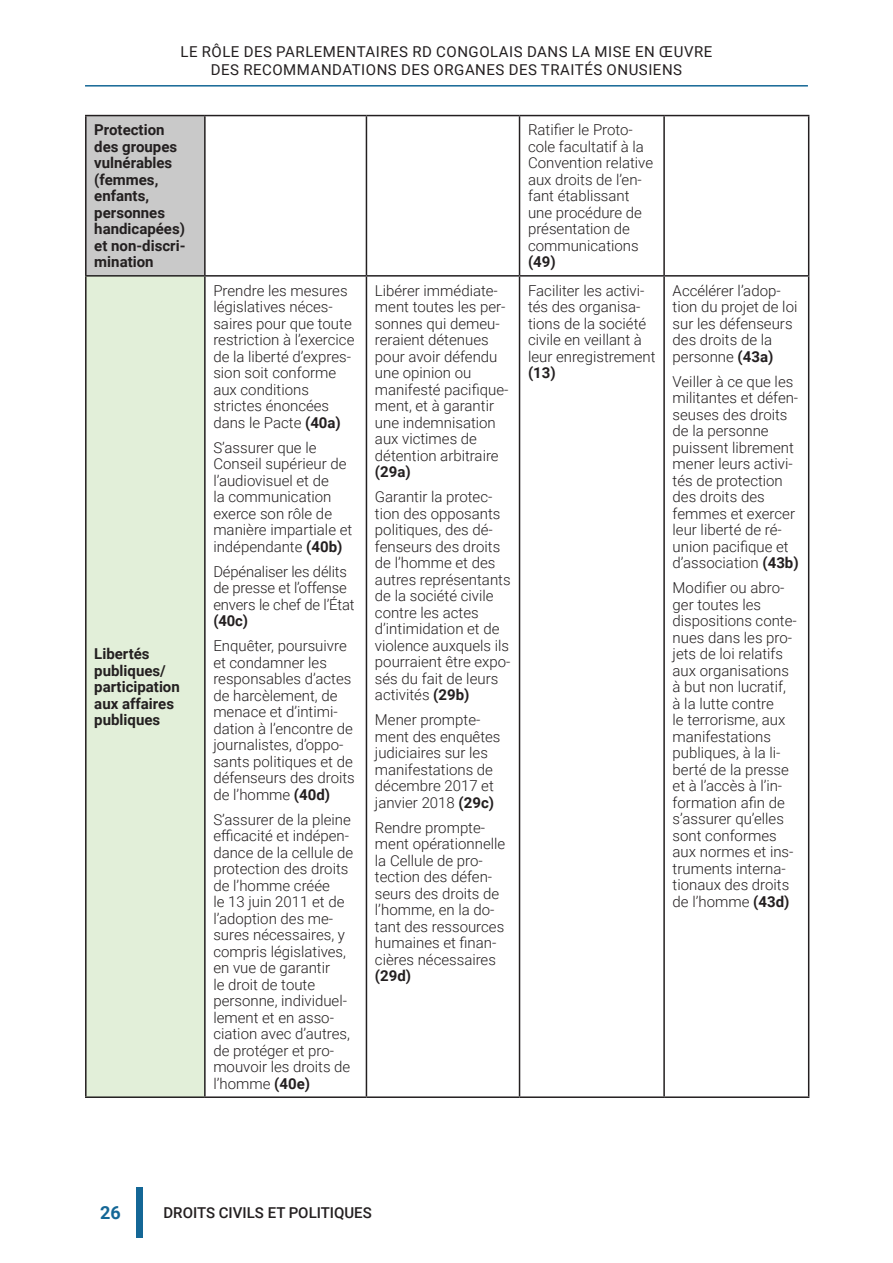
<style>
.page{position:relative;width:893px;height:1263px;background:#fff}
.page>*{position:absolute;margin:0;border:0;box-sizing:border-box;transform-origin:0 0}
.t1{font:700 18px "Roboto";color:#146796}
.List_Paragraph{font:300 15px/16.5px "Roboto";color:#231f20}
.Default{font:300 15px/16.5px "Roboto";color:#231f20}
.t2{font:700 15px/16.5px "Roboto";color:#231f20}
.t3{font:15px/18px "Roboto";letter-spacing:.035em;color:#231f20;text-align:center}
.t4{font:500 15px "Roboto";color:#231f20}
.s1{font-weight:700}
</style>
<div class="page">
<hr style="left:85px;top:85px;width:723px;height:2px;background:#146796">
<div style="left:136px;top:1187px;width:6px;height:50px;background:#146796"></div>
<div style="left:86px;top:116px;width:119px;height:160px;background:#c9c9c9"></div>
<div style="left:86px;top:276px;width:119px;height:821px;background:#e2efd9"></div>
<hr style="left:85px;top:115px;width:120px;height:1px;background:#231f20">
<hr style="left:85px;top:116px;width:2px;height:159px;background:#231f20">
<hr style="left:205px;top:115px;width:161px;height:1px;background:#231f20">
<hr style="left:204px;top:116px;width:2px;height:159px;background:#231f20">
<hr style="left:366px;top:115px;width:153px;height:1px;background:#231f20">
<hr style="left:366px;top:116px;width:1px;height:159px;background:#231f20">
<hr style="left:519px;top:115px;width:145px;height:1px;background:#231f20">
<hr style="left:519px;top:116px;width:1px;height:159px;background:#231f20">
<hr style="left:664px;top:115px;width:145px;height:1px;background:#231f20">
<hr style="left:663px;top:116px;width:2px;height:159px;background:#231f20">
<hr style="left:808px;top:116px;width:1px;height:159px;background:#231f20">
<hr style="left:205px;top:275px;width:161px;height:2px;background:#231f20">
<hr style="left:366px;top:275px;width:153px;height:2px;background:#231f20">
<hr style="left:366px;top:277px;width:1px;height:819px;background:#231f20">
<hr style="left:519px;top:275px;width:145px;height:2px;background:#231f20">
<hr style="left:519px;top:277px;width:1px;height:819px;background:#231f20">
<hr style="left:664px;top:275px;width:145px;height:2px;background:#231f20">
<hr style="left:663px;top:277px;width:2px;height:819px;background:#231f20">
<hr style="left:808px;top:277px;width:1px;height:819px;background:#231f20">
<hr style="left:205px;top:1096px;width:161px;height:2px;background:#231f20">
<hr style="left:366px;top:1096px;width:153px;height:2px;background:#231f20">
<hr style="left:519px;top:1096px;width:145px;height:2px;background:#231f20">
<hr style="left:664px;top:1096px;width:145px;height:2px;background:#231f20">
<hr style="left:85px;top:277px;width:2px;height:819px;background:#231f20">
<hr style="left:85px;top:275px;width:120px;height:2px;background:#231f20">
<hr style="left:204px;top:277px;width:2px;height:819px;background:#231f20">
<hr style="left:85px;top:1096px;width:120px;height:2px;background:#231f20">
<p class="t3" style="left:180px;top:42px;width:534px">LE RÔLE DES PARLEMENTAIRES RD CONGOLAIS DANS LA MISE EN ŒUVRE<br>DES RECOMMANDATIONS DES ORGANES DES TRAITÉS ONUSIENS</p>
<p class="t2" style="left:94px;top:121px;width:93px">Protection des groupes vulnérables (femmes, enfants, personnes handicapées) et non-discri&shy;mination</p>
<p class="Default" style="left:528px;top:121px;width:127px">Ratifier le Proto&shy;cole facultatif à la<br>Convention relative aux droits de l’en&shy;fant établissant une procédure de présentation de communications <span class="s1">(49)</span></p>
<p class="t2" style="left:94px;top:645px;width:87px">Libertés publiques/ participation aux affaires publiques</p>
<p class="List_Paragraph" style="left:213px;top:281px;width:143px">Prendre les mesures législatives néces&shy;saires pour que toute restriction à l’exercice de la liberté d’expres&shy;sion soit conforme aux conditions strictes énoncées dans le Pacte <span class="s1">(40a)</span></p>
<p class="List_Paragraph" style="left:213px;top:438px;width:140px">S’assurer que le<br>Conseil supérieur de l’audiovisuel et de<br>la communication exerce son rôle de manière impartiale et indépendante <span class="s1">(40b)</span></p>
<p class="List_Paragraph" style="left:213px;top:562px;width:143px">Dépénaliser les délits de presse et l’offense envers le chef de l’État <span class="s1">(40c)</span></p>
<p class="List_Paragraph" style="left:213px;top:637px;width:143px">Enquêter, poursuivre et condamner les responsables d’actes de harcèlement, de menace et d’intimi&shy;dation à l’encontre de journalistes, d’oppo&shy;sants politiques et de défenseurs des droits de l’homme <span class="s1">(40d)</span></p>
<p class="List_Paragraph" style="left:213px;top:810px;width:141px">S’assurer de la pleine efficacité et indépen&shy;dance de la cellule de protection des droits de l’homme créée<br>le 13 juin 2011 et de l’adoption des me&shy;sures nécessaires, y compris législatives, en vue de garantir<br>le droit de toute personne, individuel&shy;lement et en asso&shy;ciation avec d’autres, de protéger et pro&shy;mouvoir les droits de l’homme <span class="s1">(40e)</span></p>
<p class="List_Paragraph" style="left:375px;top:281px;width:135px">Libérer immédiate&shy;ment toutes les per&shy;sonnes qui demeu&shy;reraient détenues pour avoir défendu une opinion ou manifesté pacifique&shy;ment, et à garantir une indemnisation aux victimes de détention arbitraire <span class="s1">(29a)</span></p>
<p class="List_Paragraph" style="left:375px;top:488px;width:137px">Garantir la protec&shy;tion des opposants politiques, des dé&shy;fenseurs des droits de l’homme et des autres représentants de la société civile contre les actes d’intimidation et de violence auxquels ils pourraient être expo&shy;sés du fait de leurs activités <span class="s1">(29b)</span></p>
<p class="List_Paragraph" style="left:375px;top:711px;width:127px">Mener prompte&shy;ment des enquêtes judiciaires sur les manifestations de décembre 2017 et janvier 2018 <span class="s1">(29c)</span></p>
<p class="List_Paragraph" style="left:375px;top:818px;width:132px">Rendre prompte&shy;ment opérationnelle la Cellule de pro&shy;tection des défen&shy;seurs des droits de l’homme, en la do&shy;tant des ressources humaines et finan&shy;cières nécessaires <span class="s1">(29d)</span></p>
<p class="Default" style="left:528px;top:281px;width:129px">Faciliter les activi&shy;tés des organisa&shy;tions de la société civile en veillant à leur enregistrement <span class="s1">(13)</span></p>
<p class="List_Paragraph" style="left:673px;top:281px;width:126px">Accélérer l’adop&shy;tion du projet de loi sur les défenseurs des droits de la personne <span class="s1">(43a)</span></p>
<p class="List_Paragraph" style="left:673px;top:372px;width:128px">Veiller à ce que les militantes et défen&shy;seuses des droits de la personne puissent librement mener leurs activi&shy;tés de protection des droits des femmes et exercer leur liberté de ré&shy;union pacifique et d’association <span class="s1">(43b)</span></p>
<p class="List_Paragraph" style="left:673px;top:579px;width:126px">Modifier ou abro&shy;ger toutes les dispositions conte&shy;nues dans les pro&shy;jets de loi relatifs aux organisations à but non lucratif, à la lutte contre<br>le terrorisme, aux manifestations publiques, à la li&shy;berté de la presse et à l’accès à l’in&shy;formation afin de s’assurer qu’elles sont conformes aux normes et ins&shy;truments interna&shy;tionaux des droits de l’homme <span class="s1">(43d)</span></p>
<p class="t1" style="left:100px;top:1200px;width:22px">26</p>
<p class="t4" style="left:164px;top:1202px;width:210px">DROITS CIVILS ET POLITIQUES</p>
</div>
